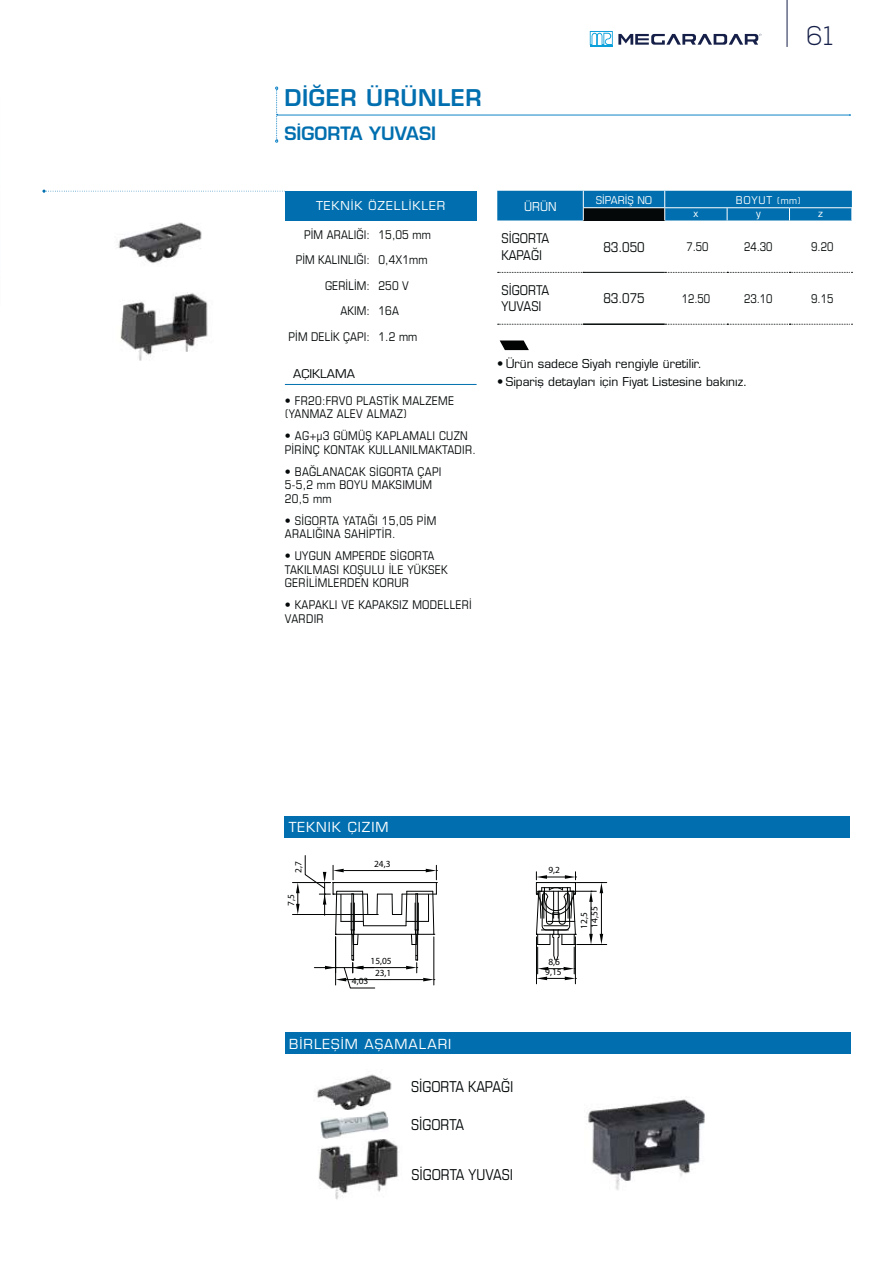
<style>
.page{position:relative;width:893px;height:1263px;background:#fff}
.page>*{position:absolute;margin:0;border:0;box-sizing:border-box;transform-origin:0 0}
.t1{font:300 27px "Nexa";color:#151f48;scale:.9 1}
.t2{font:600 22.5px "Eurostile LT Std";letter-spacing:.03em;color:#016faf}
.t3{font:600 18px "Eurostile LT Std";color:#016faf}
.t4{font:condensed 15px "Eurostile LT Std";color:#040809}
.t5{font:condensed 13.5px/16.2px "Eurostile LT Std";color:#040809}
.t6{font:13.5px "Eurostile LT Std";letter-spacing:.075em;color:#fff}
.t7{font:condensed 12.45px "Eurostile LT Std";color:#fff;scale:1.09 1}
.t8{font:condensed 12px/13.5px "Eurostile LT Std";letter-spacing:.025em;color:#040809}
.t9{font:12px "Eurostile LT Std";color:#040809}
.t10{font:condensed 12px "Eurostile LT Std";letter-spacing:.025em;color:#040809;scale:.95 1}
.t11{font:12px "Eurostile LT Std";letter-spacing:.075em;color:#fff}
.t12{font:11.7px "Eurostile LT Std";color:#040809}
.t13{font:condensed 10.8px "Eurostile LT Std";color:#fff;scale:1.11 1}
.t14{font:10.05px "Eurostile LT Std";color:#fff;scale:1.05 1}
.t15{font:9.45px/12px "Myriad Pro";color:#010202;text-align:center}
.s1{font-size:9.6px}
</style>
<div class="page">
<div style="left:285px;top:191px;width:191px;height:29px;background:#016faf"></div>
<svg style="left:590px;top:31px;width:171px;height:16px"></svg>
<hr style="left:787px;top:0;width:1px;height:47px;background:#151f48">
<svg style="left:43px;top:190px;width:242px;height:3px"></svg>
<img style="left:118px;top:222px;width:84px;height:41px">
<img style="left:317px;top:1074px;width:75px;height:36px">
<img style="left:120px;top:293px;width:88px;height:68px">
<img style="left:318px;top:1139px;width:80px;height:61px">
<hr style="left:277px;top:115px;width:573px;height:1px;background:#1184c7">
<svg style="left:275px;top:87px;width:3px;height:55px"></svg>
<hr style="left:285px;top:384px;width:192px;height:1px;background:#016faf">
<svg style="left:498px;top:272px;width:85px;height:1px"></svg>
<svg style="left:498px;top:324px;width:85px;height:1px"></svg>
<hr style="left:583px;top:272px;width:82px;height:1px;background:#040809">
<hr style="left:583px;top:323px;width:82px;height:2px;background:#040809">
<svg style="left:665px;top:272px;width:187px;height:1px"></svg>
<svg style="left:665px;top:324px;width:187px;height:1px"></svg>
<svg style="left:497px;top:191px;width:355px;height:29px;background:#0a6aa2"></svg>
<svg style="left:500px;top:340px;width:29px;height:10px"></svg>
<div style="left:284px;top:816px;width:566px;height:21px;background:#016faf"></div>
<hr style="left:577px;top:944px;width:30px;height:1px;background:#010202">
<hr style="left:577px;top:882px;width:30px;height:1px;background:#010202">
<hr style="left:292px;top:882px;width:38px;height:1px;background:#010202">
<hr style="left:292px;top:914px;width:82px;height:1px;background:#010202">
<svg style="left:296px;top:855px;width:141px;height:133px"></svg>
<svg style="left:536px;top:872px;width:67px;height:113px"></svg>
<img style="left:321px;top:1111px;width:67px;height:28px">
<div style="left:285px;top:1033px;width:565px;height:21px;background:#016faf"></div>
<img style="left:588px;top:1099px;width:117px;height:91px">
<h2 class="t2" style="left:284px;top:88px;width:199px">DİĞER ÜRÜNLER</h2>
<h3 class="t3" style="left:284px;top:125px;width:153px">SİGORTA YUVASI</h3>
<h1 class="t1" style="left:806px;top:20px;width:32px">61</h1>
<p class="t11" style="left:316px;top:200px;width:131px">TEKNİK ÖZELLİKLER</p>
<p class="t8" style="left:304px;top:229px;width:128px">PİM ARALIĞI: 15,05 mm</p>
<p class="t8" style="left:296px;top:254px;width:133px">PİM KALINLIĞI: 0,4X1mm</p>
<p class="t8" style="left:325px;top:280px;width:85px">GERİLİM: 250 V</p>
<p class="t8" style="left:340px;top:305px;width:60px">AKIM: 16A</p>
<p class="t8" style="left:289px;top:331px;width:130px">PİM DELİK ÇAPI: 1.2 mm</p>
<p class="t12" style="left:293px;top:369px;width:63px">AÇIKLAMA</p>
<p class="t8" style="left:285px;top:394px;width:171px">• FR20:FRV0 PLASTİK MALZEME (YANMAZ ALEV ALMAZ)</p>
<p class="t8" style="left:285px;top:430px;width:193px">• AG+μ3 GÜMÜŞ KAPLAMALI CUZN<br>PİRİNÇ KONTAK KULLANILMAKTADIR.</p>
<p class="t8" style="left:285px;top:465px;width:158px">• BAĞLANACAK SİGORTA ÇAPI<br>5-5,2 mm BOYU MAKSIMUM<br>20,5 mm</p>
<p class="t8" style="left:285px;top:514px;width:153px">• SİGORTA YATAĞI 15,05 PİM<br>ARALIĞINA SAHİPTİR.</p>
<p class="t8" style="left:285px;top:550px;width:164px">• UYGUN AMPERDE SİGORTA<br>TAKILMASI KOŞULU İLE YÜKSEK<br>GERİLİMLERDEN KORUR</p>
<p class="t8" style="left:285px;top:599px;width:189px">• KAPAKLI VE KAPAKSIZ MODELLERİ<br>VARDIR</p>
<p class="t7" style="left:524px;top:200px;width:31px">ÜRÜN</p>
<p class="t13" style="left:596px;top:195px;width:52px">SİPARİŞ NO</p>
<p class="t13" style="left:736px;top:195px;width:60px">BOYUT <span class="s1">(mm)</span></p>
<p class="t14" style="left:693px;top:209px;width:6px">x</p>
<p class="t14" style="left:756px;top:209px;width:6px">y</p>
<p class="t14" style="left:818px;top:209px;width:6px">z</p>
<p class="t5" style="left:501px;top:231px;width:49px">SİGORTA<br>KAPAĞI</p>
<p class="t5" style="left:603px;top:239px;width:43px">83.050</p>
<p class="t10" style="left:686px;top:241px;width:25px">7.50</p>
<p class="t10" style="left:744px;top:241px;width:32px">24.30</p>
<p class="t10" style="left:811px;top:241px;width:25px">9.20</p>
<p class="t5" style="left:501px;top:283px;width:49px">SİGORTA<br>YUVASI</p>
<p class="t5" style="left:603px;top:291px;width:43px">83.075</p>
<p class="t10" style="left:682px;top:293px;width:32px">12.50</p>
<p class="t10" style="left:744px;top:293px;width:32px">23.10</p>
<p class="t10" style="left:811px;top:293px;width:25px">9.15</p>
<p class="t9" style="left:497px;top:358px;width:206px">• Ürün sadece Siyah rengiyle üretilir.</p>
<p class="t9" style="left:497px;top:376px;width:252px">• Sipariş detayları için Fiyat Listesine bakınız.</p>
<p class="t6" style="left:289px;top:820px;width:101px">TEKNIK ÇIZIM</p>
<p class="t15" style="left:292px;top:873px;width:13px;rotate:-90deg">2,7</p>
<p class="t15" style="left:285px;top:906px;width:13px;rotate:-90deg">7,5</p>
<p class="t15" style="left:374px;top:857px;width:18px">24,3</p>
<p class="t15" style="left:371px;top:954px;width:23px">15,05<br>23,1</p>
<p class="t15" style="left:352px;top:975px;width:18px">4,03</p>
<p class="t6" style="left:289px;top:1037px;width:164px">BİRLEŞİM AŞAMALARI</p>
<p class="t15" style="left:548px;top:864px;width:13px">9,2</p>
<p class="t15" style="left:545px;top:957px;width:18px;line-height:9.8px">8,6<br>9,15</p>
<p class="t15" style="left:579px;top:929px;width:24px;line-height:10.4px;text-align:left;rotate:-90deg">12,5<br>14,55</p>
<p class="t4" style="left:411px;top:1079px;width:104px">SİGORTA KAPAĞI</p>
<p class="t4" style="left:411px;top:1117px;width:55px">SİGORTA</p>
<p class="t4" style="left:411px;top:1167px;width:103px">SİGORTA YUVASI</p>
</div>
